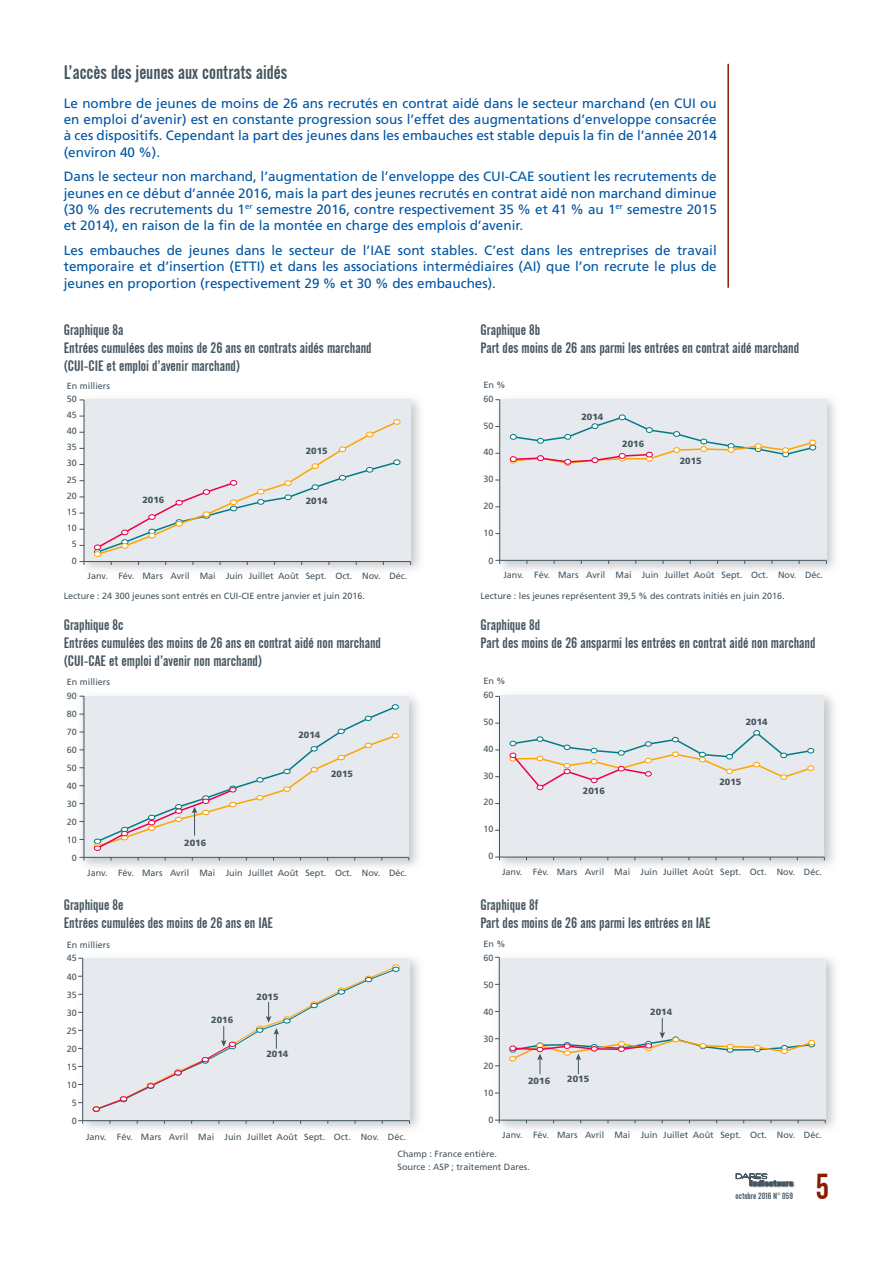
<style>
.page{position:relative;width:893px;height:1263px;background:#fff}
.page>*{position:absolute;margin:0;border:0;box-sizing:border-box;transform-origin:0 0}
.t1{font:36px "Alternate Gothic No 2 BT";color:#891c02}
.t2{font:19.5px "Alternate Gothic No 2 BT";color:#45555f}
.t3{font:15px/18px "Alternate Gothic No 2 BT";color:#45555f}
.t4{font:13.5px/16.4px "Frutiger";color:#0155a5;text-align:justify}
.t5{font:9px/12.9px "Frutiger";color:#45555f}
.t6{font:900 9px "Frutiger";color:#45555f}
.t7{font:9px "Alternate Gothic No 2 BT";color:#45555f}
.t8{font:7.8px "Alternate Gothic No 2 BT";color:#45555f;scale:1.6 1}
</style>
<div class="page">
<hr style="left:727px;top:64px;width:2px;height:224px;background:#891c02">
<img style="left:793px;top:1181px;width:2px;height:7px">
<svg style="left:736px;top:1173px;width:57px;height:15px"></svg>
<img style="left:495px;top:399px;width:340px;height:171px">
<div style="left:500px;top:399px;width:326px;height:162px;background:#e6e9ed"></div>
<hr style="left:499px;top:400px;width:1px;height:160px;background:#45555f">
<hr style="left:500px;top:560px;width:326px;height:1px;background:#45555f">
<svg style="left:495px;top:560px;width:5px;height:4px"></svg>
<svg style="left:510px;top:415px;width:306px;height:51px"></svg>
<img style="left:79px;top:399px;width:341px;height:171px">
<div style="left:84px;top:399px;width:327px;height:162px;background:#e6e9ed"></div>
<hr style="left:84px;top:400px;width:1px;height:161px;background:#45555f">
<hr style="left:84px;top:561px;width:327px;height:1px;background:#45555f">
<svg style="left:79px;top:561px;width:6px;height:4px"></svg>
<svg style="left:94px;top:419px;width:306px;height:146px"></svg>
<img style="left:79px;top:695px;width:339px;height:172px">
<div style="left:83px;top:696px;width:326px;height:161px;background:#e6e9ed"></div>
<hr style="left:84px;top:696px;width:1px;height:161px;background:#45555f">
<hr style="left:84px;top:857px;width:325px;height:1px;background:#45555f">
<svg style="left:79px;top:857px;width:6px;height:3px"></svg>
<svg style="left:94px;top:704px;width:305px;height:146px"></svg>
<img style="left:495px;top:695px;width:339px;height:171px">
<div style="left:499px;top:695px;width:325px;height:162px;background:#e6e9ed"></div>
<hr style="left:499px;top:696px;width:1px;height:161px;background:#45555f">
<hr style="left:499px;top:857px;width:325px;height:1px;background:#45555f">
<svg style="left:495px;top:857px;width:5px;height:3px"></svg>
<svg style="left:510px;top:730px;width:304px;height:60px"></svg>
<img style="left:78px;top:957px;width:341px;height:172px">
<div style="left:83px;top:958px;width:326px;height:161px;background:#e6e9ed"></div>
<hr style="left:82px;top:958px;width:1px;height:163px;background:#45555f">
<hr style="left:83px;top:1120px;width:326px;height:1px;background:#45555f">
<svg style="left:78px;top:1120px;width:5px;height:4px"></svg>
<svg style="left:93px;top:964px;width:306px;height:148px"></svg>
<img style="left:495px;top:956px;width:340px;height:173px">
<div style="left:499px;top:958px;width:327px;height:162px;background:#e6e9ed"></div>
<hr style="left:499px;top:957px;width:1px;height:163px;background:#45555f">
<hr style="left:499px;top:1120px;width:326px;height:1px;background:#45555f">
<svg style="left:495px;top:1120px;width:5px;height:3px"></svg>
<svg style="left:510px;top:1018px;width:305px;height:56px"></svg>
<h2 class="t2" style="left:64px;top:61px;width:225px">L’accès des jeunes aux contrats aidés</h2>
<p class="t4" style="left:64px;top:95px;width:654px">Le nombre de jeunes de moins de 26 ans recrutés en contrat aidé dans le secteur marchand (en CUI ou en emploi d’avenir) est en constante progression sous l’effet des augmentations d’enveloppe consacrée à ces dispositifs. Cependant la part des jeunes dans les embauches est stable depuis la fin de l’année 2014 (environ 40 %).</p>
<p class="t4" style="left:64px;top:169px;width:654px">Dans le secteur non marchand, l’augmentation de l’enveloppe des CUI-CAE soutient les recrutements de jeunes en ce début d’année 2016, mais la part des jeunes recrutés en contrat aidé non marchand diminue (30 % des recrutements du 1<sup>er</sup> semestre 2016, contre respectivement 35 % et 41 % au 1<sup>er</sup> semestre 2015 et 2014), en raison de la fin de la montée en charge des emplois d’avenir.</p>
<p class="t4" style="left:64px;top:242px;width:654px">Les embauches de jeunes dans le secteur de l’IAE sont stables. C’est dans les entreprises de travail temporaire et d’insertion (ETTI) et dans les associations intermédiaires (AI) que l’on recrute le plus de jeunes en proportion (respectivement 29 % et 30 % des embauches).</p>
<p class="t3" style="left:64px;top:321px;width:309px">Graphique 8a<br>Entrées cumulées des moins de 26 ans en contrats aidés marchand (CUI-CIE et emploi d’avenir marchand)</p>
<p class="t3" style="left:480px;top:321px;width:320px">Graphique 8b<br>Part des moins de 26 ans parmi les entrées en contrat aidé marchand</p>
<p class="t5" style="left:67px;top:379px;width:45px">En milliers</p>
<p class="t5" style="left:484px;top:378px;width:24px">En %</p>
<p class="t5" style="left:67px;top:392px;width:12px">50</p>
<p class="t5" style="left:484px;top:392px;width:12px">60</p>
<p class="t5" style="left:67px;top:408px;width:12px">45</p>
<p class="t6" style="left:581px;top:411px;width:24px">2014</p>
<p class="t5" style="left:67px;top:424px;width:12px">40</p>
<p class="t5" style="left:484px;top:419px;width:12px">50</p>
<p class="t5" style="left:67px;top:441px;width:12px">35</p>
<p class="t6" style="left:306px;top:446px;width:24px">2015</p>
<p class="t5" style="left:484px;top:446px;width:12px">40</p>
<p class="t6" style="left:622px;top:439px;width:24px">2016</p>
<p class="t5" style="left:67px;top:457px;width:12px">30</p>
<p class="t6" style="left:680px;top:456px;width:24px">2015</p>
<p class="t5" style="left:67px;top:473px;width:12px">25</p>
<p class="t5" style="left:484px;top:473px;width:12px">30</p>
<p class="t5" style="left:67px;top:489px;width:12px">20</p>
<p class="t5" style="left:67px;top:505px;width:12px">15</p>
<p class="t6" style="left:142px;top:494px;width:24px">2016</p>
<p class="t6" style="left:306px;top:496px;width:24px">2014</p>
<p class="t5" style="left:484px;top:499px;width:12px">20</p>
<p class="t5" style="left:67px;top:521px;width:12px">10</p>
<p class="t5" style="left:484px;top:526px;width:12px">10</p>
<p class="t5" style="left:72px;top:538px;width:7px">5</p>
<p class="t5" style="left:72px;top:554px;width:7px">0</p>
<p class="t5" style="left:489px;top:554px;width:7px">0</p>
<p class="t5" style="left:88px;top:569px;width:48px">Janv. Fév.</p>
<p class="t5" style="left:142px;top:569px;width:266px">Mars Avril Mai Juin Juillet Août Sept. Oct. Nov. Déc.</p>
<p class="t5" style="left:503px;top:568px;width:48px">Janv. Fév.</p>
<p class="t5" style="left:558px;top:568px;width:266px">Mars Avril Mai Juin Juillet Août Sept. Oct. Nov. Déc.</p>
<p class="t5" style="left:64px;top:590px;width:303px">Lecture : 24 300 jeunes sont entrés en CUI-CIE entre janvier et juin 2016.</p>
<p class="t5" style="left:480px;top:590px;width:306px">Lecture : les jeunes représentent 39,5 % des contrats initiés en juin 2016.</p>
<p class="t3" style="left:64px;top:616px;width:319px">Graphique 8c<br>Entrées cumulées des moins de 26 ans en contrat aidé non marchand (CUI-CAE et emploi d’avenir non marchand)</p>
<p class="t3" style="left:480px;top:616px;width:337px">Graphique 8d<br>Part des moins de 26 ansparmi les entrées en contrat aidé non marchand</p>
<p class="t5" style="left:67px;top:676px;width:45px">En milliers</p>
<p class="t5" style="left:67px;top:690px;width:11px">90</p>
<p class="t5" style="left:67px;top:708px;width:11px">80</p>
<p class="t5" style="left:67px;top:726px;width:11px">70</p>
<p class="t5" style="left:67px;top:744px;width:11px">60</p>
<p class="t5" style="left:67px;top:761px;width:11px">50</p>
<p class="t5" style="left:67px;top:779px;width:11px">40</p>
<p class="t5" style="left:67px;top:797px;width:11px">30</p>
<p class="t5" style="left:67px;top:815px;width:11px">20</p>
<p class="t5" style="left:67px;top:833px;width:11px">10</p>
<p class="t5" style="left:72px;top:851px;width:7px">0</p>
<p class="t6" style="left:184px;top:837px;width:24px">2016</p>
<p class="t6" style="left:298px;top:729px;width:24px">2014</p>
<p class="t6" style="left:331px;top:768px;width:24px">2015</p>
<p class="t5" style="left:87px;top:866px;width:321px">Janv. Fév. Mars Avril Mai Juin Juillet Août Sept. Oct. Nov. Déc.</p>
<p class="t5" style="left:484px;top:675px;width:24px">En %</p>
<p class="t5" style="left:484px;top:689px;width:11px">60</p>
<p class="t5" style="left:484px;top:715px;width:11px">50</p>
<p class="t5" style="left:484px;top:742px;width:11px">40</p>
<p class="t5" style="left:484px;top:769px;width:11px">30</p>
<p class="t5" style="left:484px;top:796px;width:11px">20</p>
<p class="t5" style="left:484px;top:823px;width:11px">10</p>
<p class="t5" style="left:488px;top:849px;width:7px">0</p>
<p class="t5" style="left:502px;top:866px;width:48px">Janv. Fév.</p>
<p class="t6" style="left:583px;top:785px;width:24px">2016</p>
<p class="t6" style="left:746px;top:716px;width:24px">2014</p>
<p class="t6" style="left:719px;top:777px;width:24px">2015</p>
<p class="t5" style="left:557px;top:866px;width:266px">Mars Avril Mai Juin Juillet Août Sept. Oct. Nov. Déc.</p>
<p class="t3" style="left:64px;top:896px;width:211px">Graphique 8e<br>Entrées cumulées des moins de 26 ans en IAE</p>
<p class="t3" style="left:480px;top:896px;width:232px">Graphique 8f<br>Part des moins de 26 ans parmi les entrées en IAE</p>
<p class="t5" style="left:67px;top:938px;width:45px">En milliers</p>
<p class="t5" style="left:67px;top:952px;width:11px">45</p>
<p class="t5" style="left:67px;top:970px;width:11px">40</p>
<p class="t5" style="left:67px;top:988px;width:11px">35</p>
<p class="t5" style="left:67px;top:1006px;width:11px">30</p>
<p class="t5" style="left:67px;top:1024px;width:11px">25</p>
<p class="t5" style="left:67px;top:1042px;width:11px">20</p>
<p class="t5" style="left:67px;top:1060px;width:11px">15</p>
<p class="t5" style="left:67px;top:1078px;width:11px">10</p>
<p class="t5" style="left:72px;top:1096px;width:7px">5</p>
<p class="t5" style="left:72px;top:1114px;width:7px">0</p>
<p class="t6" style="left:211px;top:1014px;width:24px">2016</p>
<p class="t6" style="left:257px;top:992px;width:24px">2015</p>
<p class="t6" style="left:266px;top:1049px;width:24px">2014</p>
<p class="t5" style="left:86px;top:1130px;width:321px">Janv. Fév. Mars Avril Mai Juin Juillet Août Sept. Oct. Nov. Déc.</p>
<p class="t5" style="left:484px;top:937px;width:24px">En %</p>
<p class="t5" style="left:484px;top:951px;width:11px">60</p>
<p class="t5" style="left:484px;top:978px;width:11px">50</p>
<p class="t5" style="left:484px;top:1005px;width:11px">40</p>
<p class="t5" style="left:484px;top:1032px;width:11px">30</p>
<p class="t5" style="left:484px;top:1060px;width:11px">20</p>
<p class="t5" style="left:484px;top:1087px;width:11px">10</p>
<p class="t5" style="left:488px;top:1114px;width:7px">0</p>
<p class="t6" style="left:528px;top:1075px;width:24px">2016</p>
<p class="t6" style="left:567px;top:1073px;width:24px">2015</p>
<p class="t6" style="left:650px;top:1006px;width:24px">2014</p>
<p class="t5" style="left:502px;top:1129px;width:48px">Janv. Fév.</p>
<p class="t5" style="left:557px;top:1129px;width:266px">Mars Avril Mai Juin Juillet Août Sept. Oct. Nov. Déc.</p>
<p class="t5" style="left:398px;top:1147px;width:134px">Champ : France entière.<br>Source : ASP ; traitement Dares.</p>
<p class="t8" style="left:750px;top:1179px;width:28px">indicateurs</p>
<p class="t7" style="left:736px;top:1191px;width:59px">octobre 2016 N° 059</p>
<h1 class="t1" style="left:815px;top:1166px;width:15px">5</h1>
</div>
